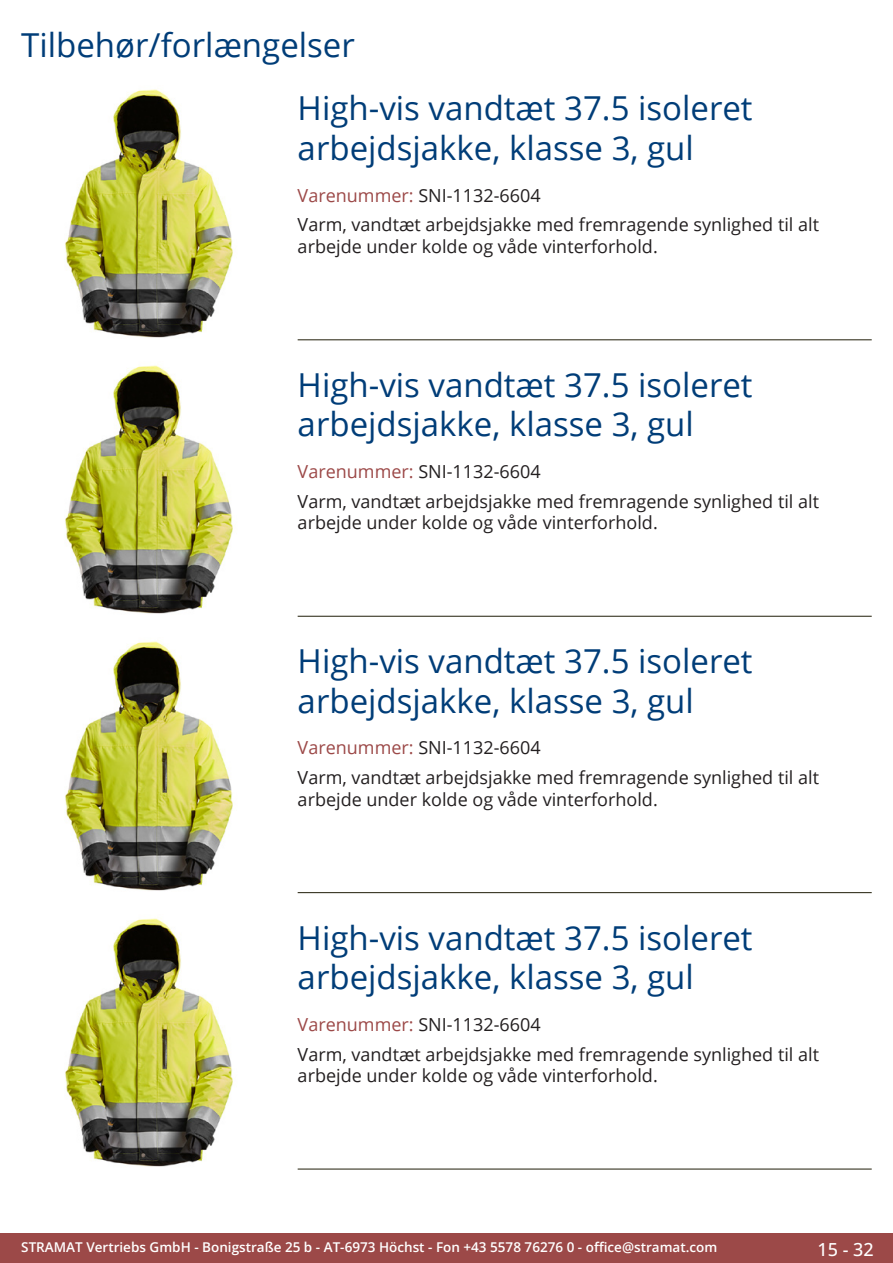
<style>
.page{position:relative;width:893px;height:1263px;background:#fff}
.page>*{position:absolute;margin:0;border:0;box-sizing:border-box;transform-origin:0 0}
.Produkttitel{font:33px/39.6px "Open Sans";color:#003d78}
.RastTitel{font:33px "Open Sans";color:#003d78}
.Beschreibung_Text{font:18px/21.6px "Open Sans";color:#231f20}
.TechDaten_Überschrif{font:18px "Open Sans";color:#231f20}
.t1{font:500 18px "Open Sans";color:#fff}
.t2{font:600 13.5px "Open Sans";color:#fff}
.s1{color:#9c4948}
</style>
<div class="page">
<div style="left:0;top:1233px;width:893px;height:30px;background:#9c4948"></div>
<hr style="left:298px;top:340px;width:574px;height:1px;background:#201d08">
<hr style="left:298px;top:616px;width:574px;height:1px;background:#201d08">
<hr style="left:298px;top:892px;width:574px;height:1px;background:#201d08">
<hr style="left:298px;top:1169px;width:574px;height:1px;background:#201d08">
<img style="left:65px;top:89px;width:168px;height:249px">
<img style="left:65px;top:365px;width:168px;height:249px">
<img style="left:65px;top:641px;width:168px;height:250px">
<img style="left:65px;top:918px;width:168px;height:249px">
<p class="RastTitel" style="left:21px;top:22px;width:335px">Tilbehør/forlængelser</p>
<p class="Produkttitel" style="left:298px;top:88px;width:456px">High-vis vandtæt 37.5 isoleret arbejdsjakke, klasse 3, gul</p>
<p class="TechDaten_Überschrif" style="left:298px;top:183px;width:245px"><span class="s1">Varenummer:</span> SNI-1132-6604</p>
<p class="Beschreibung_Text" style="left:298px;top:214px;width:523px">Varm, vandtæt arbejdsjakke med fremragende synlighed til alt arbejde under kolde og våde vinterforhold.</p>
<p class="Produkttitel" style="left:298px;top:364px;width:456px">High-vis vandtæt 37.5 isoleret arbejdsjakke, klasse 3, gul</p>
<p class="TechDaten_Überschrif" style="left:298px;top:459px;width:245px"><span class="s1">Varenummer:</span> SNI-1132-6604</p>
<p class="Beschreibung_Text" style="left:298px;top:490px;width:523px">Varm, vandtæt arbejdsjakke med fremragende synlighed til alt arbejde under kolde og våde vinterforhold.</p>
<p class="Produkttitel" style="left:298px;top:640px;width:456px">High-vis vandtæt 37.5 isoleret arbejdsjakke, klasse 3, gul</p>
<p class="TechDaten_Überschrif" style="left:298px;top:735px;width:245px"><span class="s1">Varenummer:</span> SNI-1132-6604</p>
<p class="Beschreibung_Text" style="left:298px;top:766px;width:523px">Varm, vandtæt arbejdsjakke med fremragende synlighed til alt arbejde under kolde og våde vinterforhold.</p>
<p class="Produkttitel" style="left:298px;top:917px;width:456px">High-vis vandtæt 37.5 isoleret arbejdsjakke, klasse 3, gul</p>
<p class="TechDaten_Überschrif" style="left:298px;top:1012px;width:245px"><span class="s1">Varenummer:</span> SNI-1132-6604</p>
<p class="Beschreibung_Text" style="left:298px;top:1043px;width:523px">Varm, vandtæt arbejdsjakke med fremragende synlighed til alt arbejde under kolde og våde vinterforhold.</p>
<p class="t2" style="left:21px;top:1238px;width:698px">STRAMAT Vertriebs GmbH - Bonigstraße 25 b - AT-6973 Höchst - Fon +43 5578 76276 0 - office@stramat.com</p>
<p class="t1" style="left:817px;top:1237px;width:58px">15 - 32</p>
</div>
